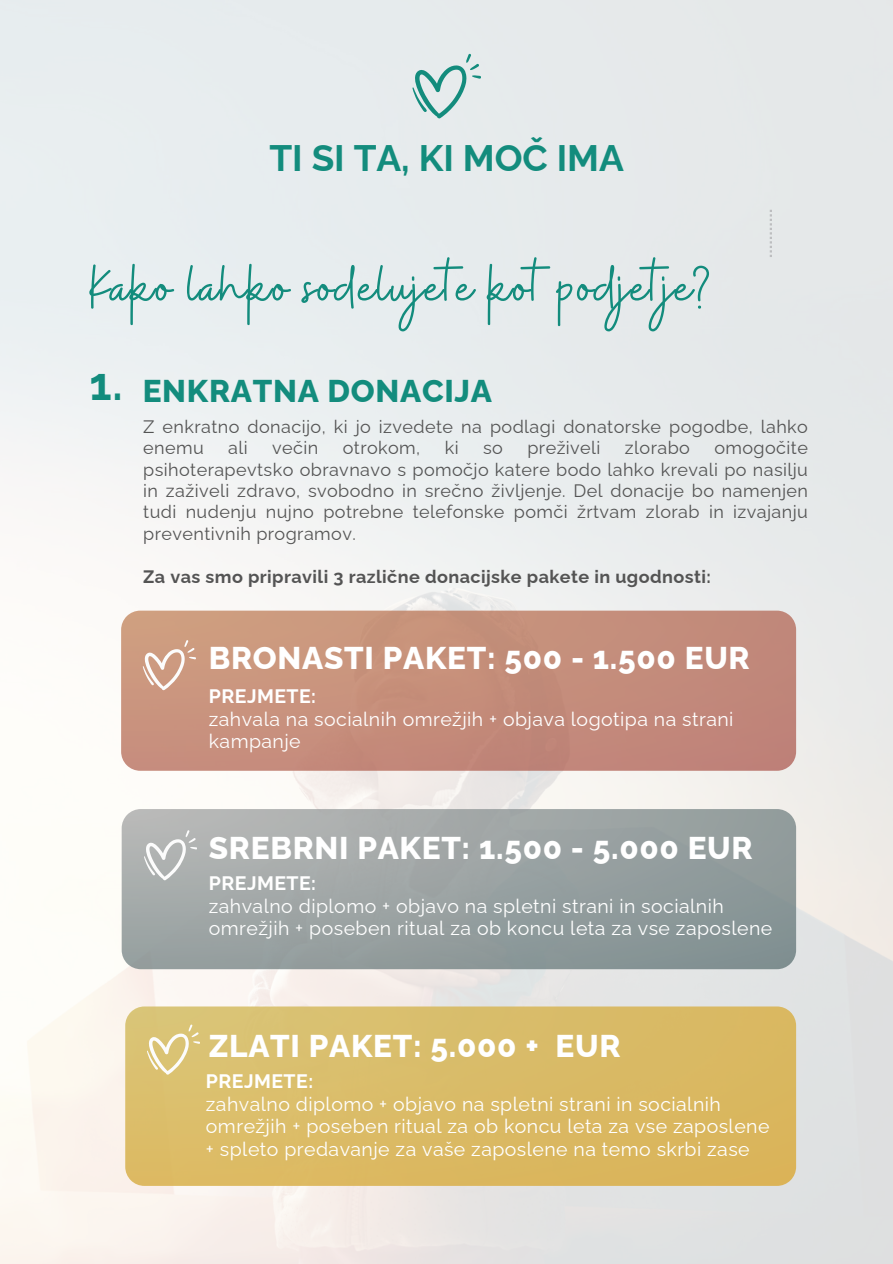
<style>
.page{position:relative;width:893px;height:1264px;background:#fff}
.page>*{position:absolute;margin:0;border:0;box-sizing:border-box;transform-origin:0 0}
.t1{font:60.75px "Buffalo";letter-spacing:.025em;color:#138c7d}
.t2{font:700 45px "Raleway";color:#138c7d}
.t3{font:700 36.9px "Raleway";color:#138c7d}
.t4{font:800 31.5px "Raleway";letter-spacing:.025em;color:#fff}
.t5{font:800 31.5px "Raleway";letter-spacing:.025em;color:#138c7d}
.t6{font:19.5px/22.5px "Raleway";letter-spacing:.025em;color:#fff}
.t7{font:700 19.5px "Raleway";letter-spacing:.025em;color:#fff}
.t8{font:18px/21.3px "Raleway";letter-spacing:.025em;color:#545454}
.t9{font:700 18px "Raleway";letter-spacing:.025em;color:#545454}
</style>
<div class="page">
<img style="left:0;top:0;width:892px;height:1263px">
<svg style="left:412px;top:54px;width:69px;height:65px;background:#bdd8d7"></svg>
<svg style="left:769px;top:210px;width:3px;height:47px"></svg>
<svg style="left:121px;top:610px;width:675px;height:160px;background:#c58e7c"></svg>
<svg style="left:122px;top:809px;width:674px;height:160px;background:#9aa2a2"></svg>
<svg style="left:125px;top:1006px;width:671px;height:179px;background:#dabb66"></svg>
<svg style="left:143px;top:640px;width:52px;height:50px;background:#d5ac97"></svg>
<svg style="left:147px;top:1024px;width:53px;height:50px;background:#e0cd8e"></svg>
<svg style="left:144px;top:830px;width:53px;height:50px"></svg>
<p class="t3" style="left:269px;top:136px;width:356px">TI SI TA, KI MOČ IMA</p>
<p class="t1" style="left:89px;top:248px;width:621px">Kako lahko sodelujete kot podjetje?</p>
<p class="t2" style="left:89px;top:357px;width:35px">1.</p>
<p class="t5" style="left:143px;top:372px;width:351px">ENKRATNA DONACIJA</p>
<p class="t8" style="left:143px;top:416px;width:666px">Z enkratno donacijo, ki jo izvedete na podlagi donatorske pogodbe, lahko enemu</p>
<p class="t8" style="left:143px;top:437px;width:666px;text-align:justify;text-indent:571px">omogočite psihoterapevtsko obravnavo s pomočjo katere bodo lahko krevali po nasilju in zaživeli zdravo, svobodno in srečno življenje. Del donacije bo namenjen tudi nudenju nujno potrebne telefonske pomči žrtvam zlorab in izvajanju preventivnih programov.</p>
<p class="t9" style="left:143px;top:565px;width:569px">Za vas smo pripravili 3 različne donacijske pakete in ugodnosti:</p>
<p class="t8" style="left:228px;top:437px;width:21px">ali</p>
<p class="t8" style="left:272px;top:437px;width:48px">večin</p>
<p class="t8" style="left:343px;top:437px;width:79px">otrokom,</p>
<p class="t8" style="left:445px;top:437px;width:15px">ki</p>
<p class="t8" style="left:483px;top:437px;width:21px">so</p>
<p class="t8" style="left:527px;top:437px;width:75px">preživeli</p>
<p class="t8" style="left:625px;top:437px;width:66px">zlorabo</p>
<p class="t4" style="left:209px;top:639px;width:542px">BRONASTI PAKET: 500 - 1.500 EUR</p>
<p class="t7" style="left:209px;top:685px;width:109px">PREJMETE:</p>
<p class="t6" style="left:209px;top:707px;width:526px">zahvala na socialnih omrežjih + objava logotipa na strani kampanje</p>
<p class="t4" style="left:209px;top:829px;width:545px">SREBRNI PAKET: 1.500 - 5.000 EUR</p>
<p class="t7" style="left:209px;top:872px;width:109px">PREJMETE:</p>
<p class="t6" style="left:209px;top:894px;width:565px">zahvalno diplomo + objavo na spletni strani in socialnih omrežjih + poseben ritual za ob koncu leta za vse zaposlene</p>
<p class="t4" style="left:209px;top:1027px;width:413px">ZLATI PAKET: 5.000 + EUR</p>
<p class="t7" style="left:206px;top:1070px;width:109px">PREJMETE:</p>
<p class="t6" style="left:206px;top:1092px;width:565px">zahvalno diplomo + objavo na spletni strani in socialnih omrežjih + poseben ritual za ob koncu leta za vse zaposlene + spleto predavanje za vaše zaposlene na temo skrbi zase</p>
</div>
